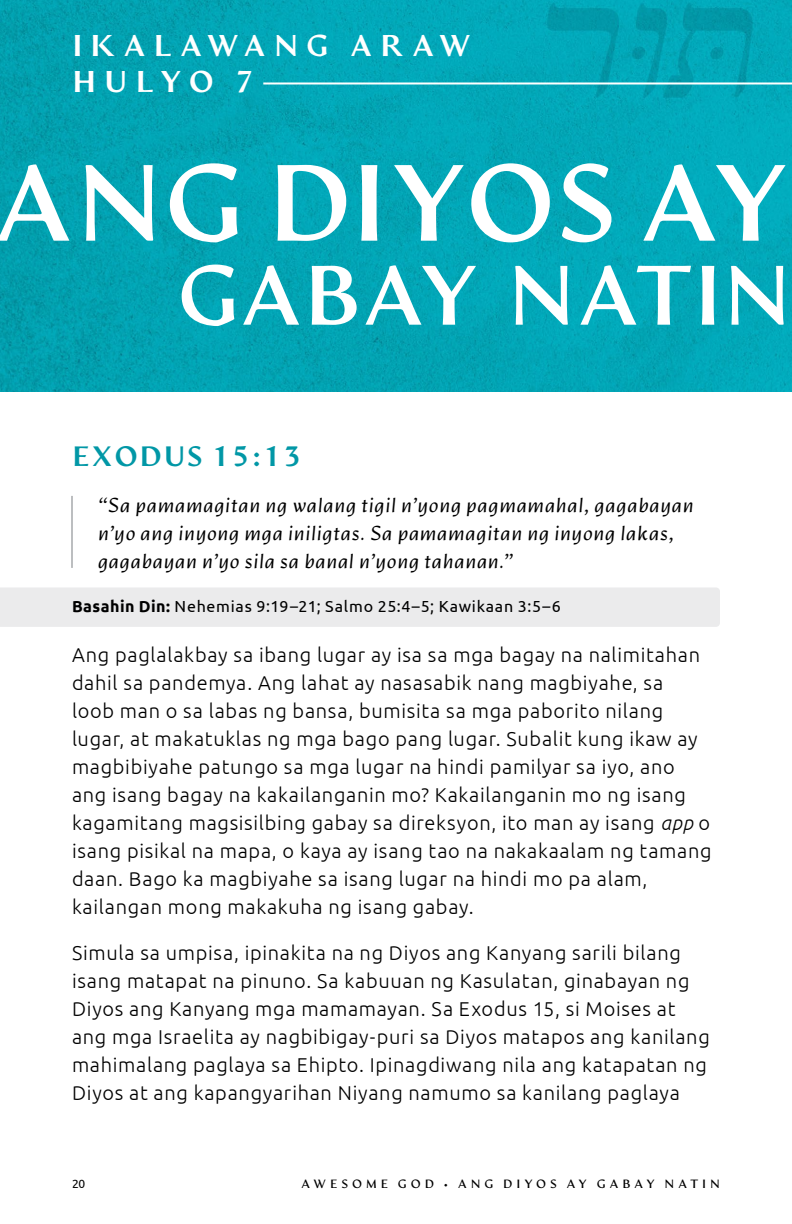
<style>
.page{position:relative;width:792px;height:1224px;background:#fff}
.page>*{position:absolute;margin:0;border:0;box-sizing:border-box;transform-origin:0 0}
.t1{font:800 108px "Artifex Hand CF";color:#fff}
.t2{font:800 84px "Artifex Hand CF";color:#fff}
.t3{font:800 30px/36px "Artifex Hand CF";letter-spacing:.25em;color:#fff}
.t4{font:800 28px "Artifex Hand CF";letter-spacing:.05em;color:#0197a6}
.t5{font:300 20px/28px "Ubuntu";letter-spacing:.035em;color:#000}
.t6{font:italic 300 20px/28px "Artifex Hand CF";letter-spacing:.035em;color:#000}
.t7{font:16px "Ubuntu";letter-spacing:.045em;color:#000}
.t8{font:700 12px "Artifex Hand CF";letter-spacing:.315em;color:#000}
.t9{font:12px "Ubuntu";color:#000}
.s1{font-weight:700}
.s2{font-style:italic}
</style>
<div class="page">
<img style="left:0;top:0;width:792px;height:392px">
<hr style="left:71px;top:496px;width:2px;height:72px;background:#bcbec0">
<div style="left:0;top:587px;width:720px;height:40px;background:#ebebec"></div>
<hr style="left:263px;top:82px;width:529px;height:2px;background:#fff">
<h3 class="t3" style="left:72px;top:30px;width:401px">IKALAWANG ARAW<br>HULYO 7</h3>
<h1 class="t1" style="left:-8px;top:137px;width:801px">ANG DIYOS AY</h1>
<h2 class="t2" style="left:177px;top:244px;width:616px">GABAY NATIN</h2>
<h3 class="t4" style="left:72px;top:439px;width:232px">EXODUS 15:13</h3>
<p class="t6" style="left:98px;top:492px;width:597px">“Sa pamamagitan ng walang tigil n’yong pagmamahal, gagabayan n’yo ang inyong mga iniligtas. Sa pamamagitan ng inyong lakas, gagabayan n’yo sila sa banal n’yong tahanan.”</p>
<p class="t7" style="left:72px;top:597px;width:490px"><span class="s1">Basahin Din:</span> Nehemias 9:19–21; Salmo 25:4–5; Kawikaan 3:5–6</p>
<p class="t5" style="left:72px;top:640px;width:641px">Ang paglalakbay sa ibang lugar ay isa sa mga bagay na nalimitahan dahil sa pandemya. Ang lahat ay nasasabik nang magbiyahe, sa<br>loob man o sa labas ng bansa, bumisita sa mga paborito nilang lugar, at makatuklas ng mga bago pang lugar. Subalit kung ikaw ay magbibiyahe patungo sa mga lugar na hindi pamilyar sa iyo, ano ang isang bagay na kakailanganin mo? Kakailanganin mo ng isang kagamitang magsisilbing gabay sa direksyon, ito man ay isang <span class="s2">app</span> o isang pisikal na mapa, o kaya ay isang tao na nakakaalam ng tamang daan. Bago ka magbiyahe sa isang lugar na hindi mo pa alam, kailangan mong makakuha ng isang gabay.</p>
<p class="t5" style="left:72px;top:938px;width:639px">Simula sa umpisa, ipinakita na ng Diyos ang Kanyang sarili bilang isang matapat na pinuno. Sa kabuuan ng Kasulatan, ginabayan ng Diyos ang Kanyang mga mamamayan. Sa Exodus 15, si Moises at ang mga Israelita ay nagbibigay-puri sa Diyos matapos ang kanilang mahimalang paglaya sa Ehipto. Ipinagdiwang nila ang katapatan ng Diyos at ang kapangyarihan Niyang namumo sa kanilang paglaya</p>
<p class="t9" style="left:72px;top:1176px;width:15px">20</p>
<p class="t8" style="left:301px;top:1177px;width:420px">AWESOME GOD • ANG DIYOS A Y GA BA Y NA TI N</p>
</div>
